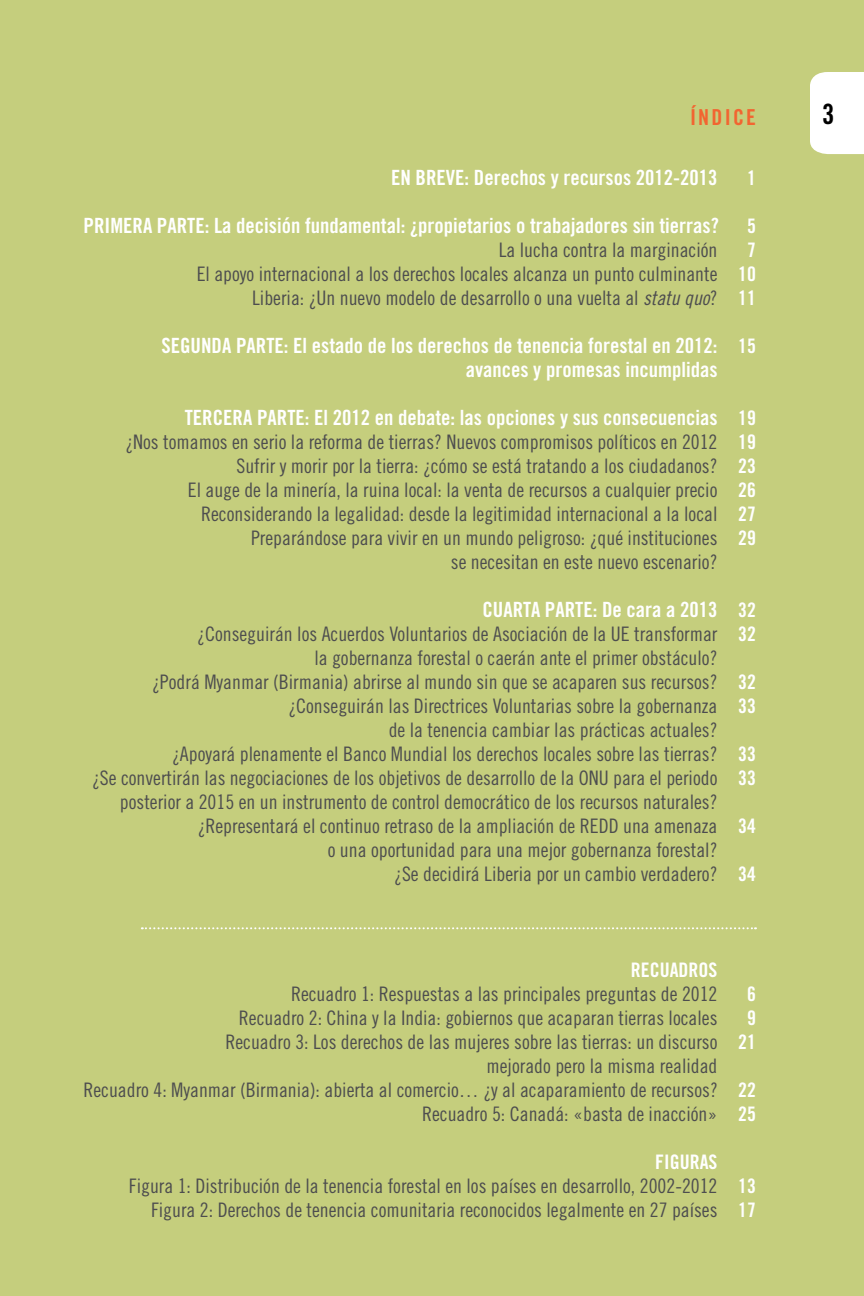
<style>
.page{position:relative;width:864px;height:1296px;background:#c5ce7d}
.page>*{position:absolute;margin:0;border:0;box-sizing:border-box;transform-origin:0 0}
.t1{font:28px "Trade Gothic Bold Cond Twenty";color:#000}
.Header_1{font:22px "Trade Gothic Bold Cond Twenty";letter-spacing:.1em;color:#f26531}
.BODY_text{font:21px/24px "Trade Gothic Bold Cond Twenty";color:#fff}
.BODY_text-2{font:20px/24px "Trade Gothic Cond Eighteen";color:#4d4d4f}
.BODY_text-3{font:20px "Trade Gothic Bold Cond Twenty";color:#fff}
.s1{font-family:"Trade Gothic Bold Cond Twenty";color:#fff}
.s2{font-family:"Trade Gothic Cond Eighteen Obl"}
.s3{font-size:20px}
</style>
<div class="page">
<div style="left:810px;top:72px;width:54px;height:82px;background:#fff"></div>
<svg style="left:142px;top:927px;width:614px;height:2px"></svg>
<p class="Header_1" style="left:690px;top:104px;width:67px">ÍNDICE</p>
<p class="t1" style="left:822px;top:97px;width:14px">3</p>
<p class="BODY_text" style="left:391px;top:166px;width:328px">EN BREVE: Derechos y recursos 2012-2013</p>
<p class="BODY_text-3" style="left:747px;top:166px;width:10px">1</p>
<p class="BODY_text" style="left:84px;top:214px;width:637px">PRIMERA PARTE: La decisión fundamental: ¿propietarios o trabajadores sin tierras?</p>
<p class="BODY_text-3" style="left:747px;top:214px;width:10px">5</p>
<p class="BODY_text-2" style="left:499px;top:238px;width:220px">La lucha contra la marginación</p>
<p class="BODY_text-3" style="left:747px;top:238px;width:10px">7</p>
<p class="BODY_text-2" style="left:197px;top:262px;width:561px">El apoyo internacional a los derechos locales alcanza un punto culminante <span class="s1">10</span></p>
<p class="BODY_text-2" style="left:252px;top:286px;width:505px">Liberia: ¿Un nuevo modelo de desarrollo o una vuelta al <span class="s2">statu quo</span>? <span class="s1">11</span></p>
<p class="BODY_text" style="left:466px;top:334px;width:292px;text-indent:-304px">SEGUNDA PARTE: El estado de los derechos de tenencia forestal en 2012: <span class="s3">15 </span>avances y promesas incumplidas</p>
<p class="BODY_text" style="left:185px;top:406px;width:573px">TERCERA PARTE: El 2012 en debate: las opciones y sus consecuencias <span class="s3">19</span></p>
<p class="BODY_text-2" style="left:125px;top:430px;width:632px">¿Nos tomamos en serio la reforma de tierras? Nuevos compromisos políticos en 2012 <span class="s1">19</span></p>
<p class="BODY_text-2" style="left:237px;top:454px;width:521px">Sufrir y morir por la tierra: ¿cómo se está tratando a los ciudadanos? <span class="s1">23</span></p>
<p class="BODY_text-2" style="left:188px;top:478px;width:570px">El auge de la minería, la ruina local: la venta de recursos a cualquier precio <span class="s1">26</span></p>
<p class="BODY_text-2" style="left:201px;top:502px;width:556px">Reconsiderando la legalidad: desde la legitimidad internacional a la local <span class="s1">27</span></p>
<p class="BODY_text-2" style="left:251px;top:526px;width:506px">Preparándose para vivir en un mundo peligroso: ¿qué instituciones <span class="s1">29</span></p>
<p class="BODY_text-2" style="left:451px;top:550px;width:268px">se necesitan en este nuevo escenario?</p>
<p class="BODY_text" style="left:482px;top:598px;width:275px">CUARTA PARTE: De cara a 2013 <span class="s3">32</span></p>
<p class="BODY_text-2" style="left:197px;top:622px;width:560px">¿Conseguirán los Acuerdos Voluntarios de Asociación de la UE transformar <span class="s1">32</span></p>
<p class="BODY_text-2" style="left:152px;top:646px;width:605px;text-indent:162px">la gobernanza forestal o caerán ante el primer obstáculo? ¿Podrá Myanmar (Birmania) abrirse al mundo sin que se acaparen sus recursos? <span class="s1">32</span></p>
<p class="BODY_text-2" style="left:288px;top:694px;width:469px">¿Conseguirán las Directrices Voluntarias sobre la gobernanza <span class="s1">33</span></p>
<p class="BODY_text-2" style="left:389px;top:718px;width:330px">de la tenencia cambiar las prácticas actuales?</p>
<p class="BODY_text-2" style="left:172px;top:742px;width:585px">¿Apoyará plenamente el Banco Mundial los derechos locales sobre las tierras? <span class="s1">33</span></p>
<p class="BODY_text-2" style="left:92px;top:766px;width:665px">¿Se convertirán las negociaciones de los objetivos de desarrollo de la ONU para el periodo <span class="s1">33</span></p>
<p class="BODY_text-2" style="left:120px;top:790px;width:599px">posterior a 2015 en un instrumento de control democrático de los recursos naturales?</p>
<p class="BODY_text-2" style="left:198px;top:814px;width:560px">¿Representará el continuo retraso de la ampliación de REDD una amenaza <span class="s1">34</span></p>
<p class="BODY_text-2" style="left:328px;top:838px;width:391px">o una oportunidad para una mejor gobernanza forestal?</p>
<p class="BODY_text-2" style="left:394px;top:862px;width:363px">¿Se decidirá Liberia por un cambio verdadero? <span class="s1">34</span></p>
<p class="BODY_text-3" style="left:631px;top:958px;width:88px">RECUADROS</p>
<p class="BODY_text-2" style="left:291px;top:982px;width:428px">Recuadro 1: Respuestas a las principales preguntas de 2012</p>
<p class="BODY_text-3" style="left:747px;top:982px;width:10px">6</p>
<p class="BODY_text-2" style="left:239px;top:1006px;width:480px">Recuadro 2: China y la India: gobiernos que acaparan tierras locales</p>
<p class="BODY_text-3" style="left:747px;top:1006px;width:10px">9</p>
<p class="BODY_text-2" style="left:486px;top:1030px;width:271px;text-indent:-261px">Recuadro 3: Los derechos de las mujeres sobre las tierras: un discurso <span class="s1">21 </span>mejorado pero la misma realidad</p>
<p class="BODY_text-2" style="left:84px;top:1078px;width:674px">Recuadro 4: Myanmar (Birmania): abierta al comercio… ¿y al acaparamiento de recursos? <span class="s1">22</span></p>
<p class="BODY_text-2" style="left:422px;top:1102px;width:335px">Recuadro 5: Canadá: «basta de inacción» <span class="s1">25</span></p>
<p class="BODY_text-3" style="left:655px;top:1150px;width:64px">FIGURAS</p>
<p class="BODY_text-2" style="left:129px;top:1174px;width:629px">Figura 1: Distribución de la tenencia forestal en los países en desarrollo, 2002-2012 <span class="s1">13</span></p>
<p class="BODY_text-2" style="left:151px;top:1198px;width:606px">Figura 2: Derechos de tenencia comunitaria reconocidos legalmente en 27 países <span class="s1">17</span></p>
</div>
